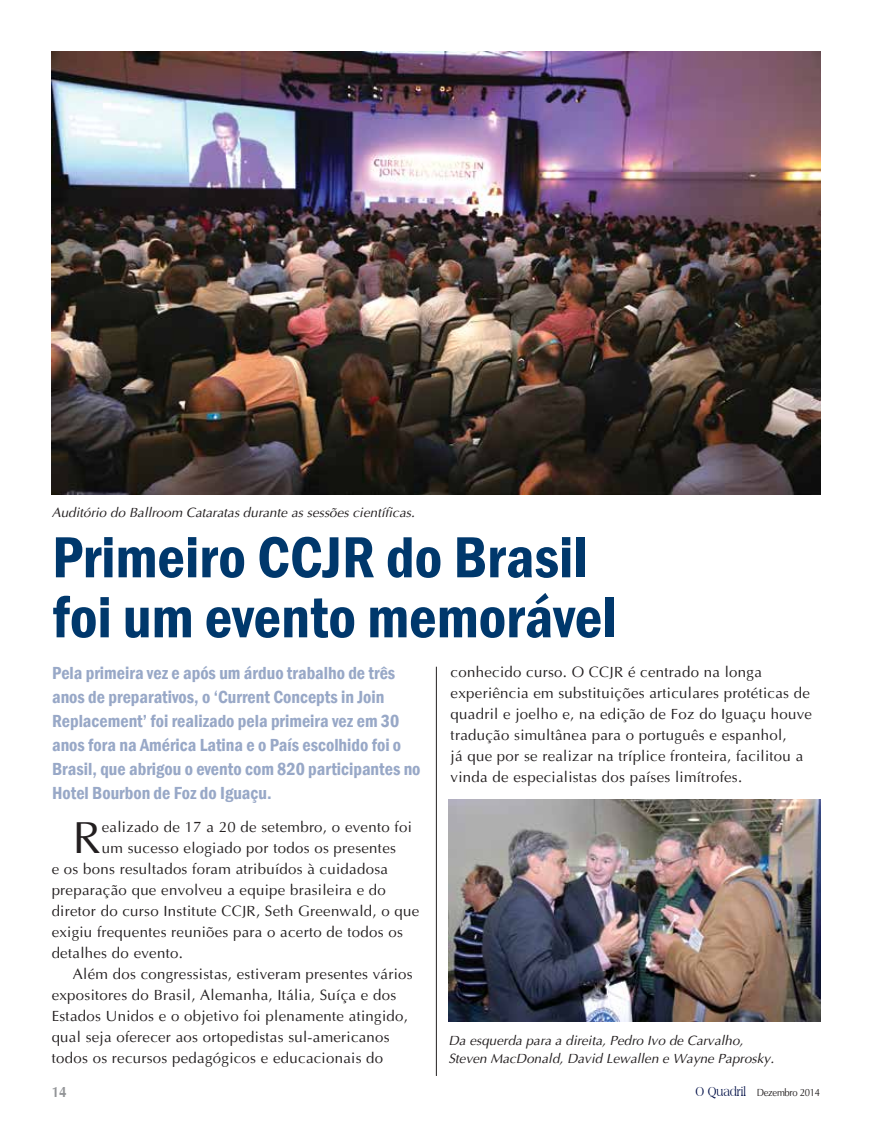
<style>
.page{position:relative;width:872px;height:1127px;background:#fff}
.page>*{position:absolute;margin:0;border:0;box-sizing:border-box;transform-origin:0 0}
.t1{font:600 condensed 60px/60px "Franklin Gothic";color:#00386c}
.t2{font:45.75px "Ottawa Plain";color:#231f20}
.t3{font:600 condensed 18px/24px "Franklin Gothic";color:#98a8c7}
.t4{font:15px/21px "Ottawa Plain";letter-spacing:.02em;color:#231f20}
.t5{font:700 15px "Ottawa";color:#939598;scale:.9 1}
.t6{font:italic 13.5px/18px "Ottawa";color:#231f20}
.t7{font:10.5px "Ottawa Plain";letter-spacing:-.03em;color:#231f20;scale:.9 1}
.s1{font-family:"Americana BT";font-size:13.5px;color:#000f47}
</style>
<div class="page">
<hr style="left:436px;top:667px;width:1px;height:409px;background:#231f20">
<img style="left:51px;top:51px;width:769px;height:443px">
<img style="left:448px;top:799px;width:372px;height:222px">
<p class="t6" style="left:52px;top:503px;width:364px">Auditório do Ballroom Cataratas durante as sessões científicas.</p>
<h1 class="t1" style="left:52px;top:526px;width:566px">Primeiro CCJR do Brasil foi um evento memorável</h1>
<p class="t3" style="left:52px;top:661px;width:370px">Pela primeira vez e após um árduo trabalho de três anos de preparativos, o ‘Current Concepts in Join Replacement’ foi realizado pela primeira vez em 30 anos fora na América Latina e o País escolhido foi o Brasil, que abrigou o evento com 820 participantes no Hotel Bourbon de Foz do Iguaçu.</p>
<p class="t4" style="left:450px;top:661px;width:363px">conhecido curso. O CCJR é centrado na longa experiência em substituições articulares protéticas de quadril e joelho e, na edição de Foz do Iguaçu houve tradução simultânea para o português e espanhol,<br>já que por se realizar na tríplice fronteira, facilitou a vinda de especialistas dos países limítrofes.</p>
<h2 class="t2" style="left:73px;top:811px;width:29px">R</h2>
<p class="t4" style="left:102px;top:817px;width:311px">ealizado de 17 a 20 de setembro, o evento foi</p>
<p class="t4" style="left:102px;top:838px;width:296px">um sucesso elogiado por todos os presentes</p>
<p class="t4" style="left:52px;top:859px;width:338px">e os bons resultados foram atribuídos à cuidadosa</p>
<p class="t4" style="left:52px;top:880px;width:336px">preparação que envolveu a equipe brasileira e do</p>
<p class="t4" style="left:52px;top:901px;width:369px">diretor do curso Institute CCJR, Seth Greenwald, o que</p>
<p class="t4" style="left:52px;top:922px;width:353px">exigiu frequentes reuniões para o acerto de todos os</p>
<p class="t4" style="left:52px;top:943px;width:133px">detalhes do evento.</p>
<p class="t4" style="left:73px;top:964px;width:341px">Além dos congressistas, estiveram presentes vários</p>
<p class="t4" style="left:52px;top:985px;width:346px">expositores do Brasil, Alemanha, Itália, Suíça e dos</p>
<p class="t4" style="left:52px;top:1006px;width:358px">Estados Unidos e o objetivo foi plenamente atingido,</p>
<p class="t4" style="left:52px;top:1027px;width:340px">qual seja oferecer aos ortopedistas sul-americanos</p>
<p class="t4" style="left:52px;top:1048px;width:333px">todos os recursos pedagógicos e educacionais do</p>
<p class="t6" style="left:448px;top:1032px;width:327px">Da esquerda para a direita, Pedro Ivo de Carvalho,<br>Steven MacDonald, David Lewallen e Wayne Paprosky.</p>
<p class="t5" style="left:52px;top:1082px;width:18px">14</p>
<p class="t7" style="left:695px;top:1086px;width:140px"><span class="s1">O Quadril</span> Dezembro 2014</p>
</div>
